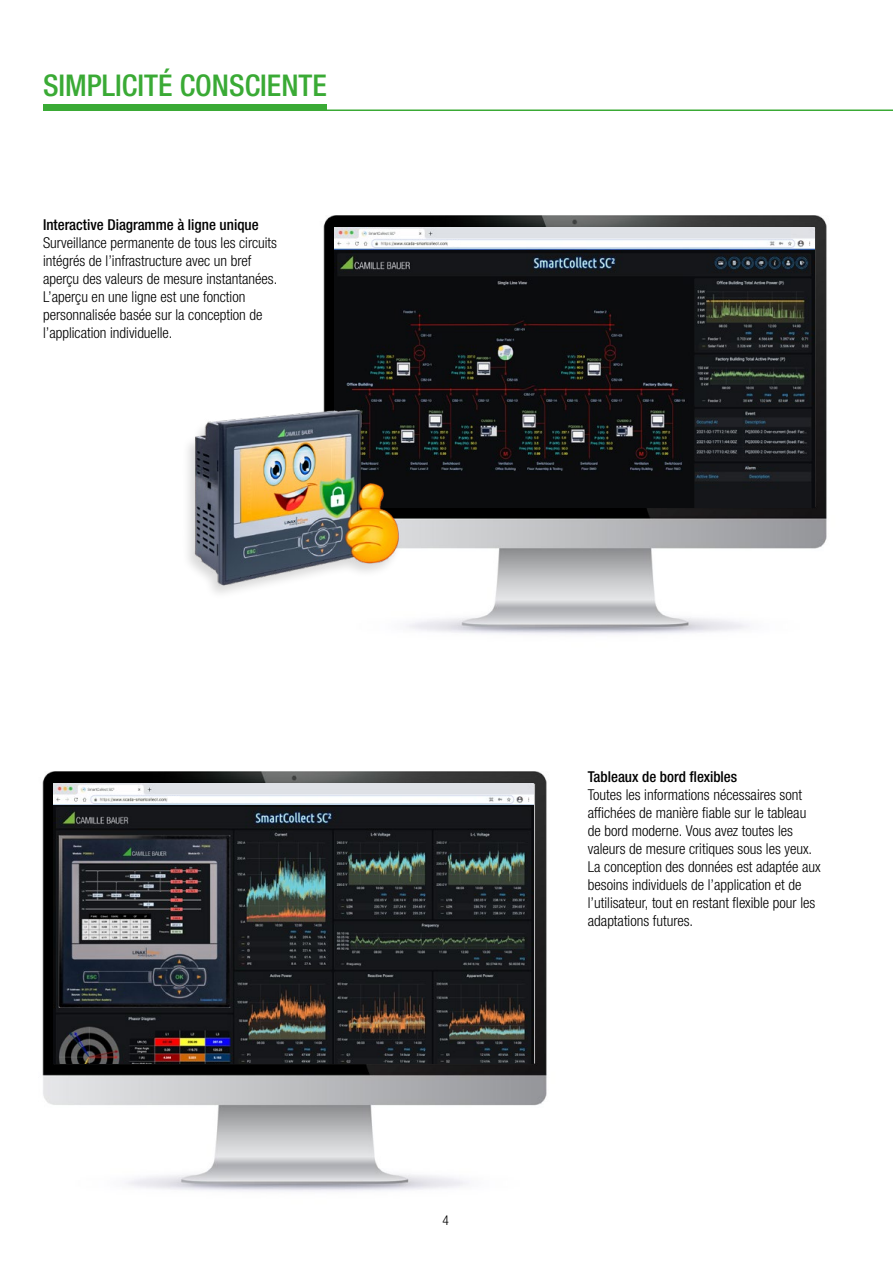
<style>
.page{position:relative;width:893px;height:1263px;background:#fff}
.page>*{position:absolute;margin:0;border:0;box-sizing:border-box;transform-origin:0 0}
.t1{font:500 condensed 30px "Helvetica Neue LTW1 G";color:#3aaa35}
.t2{font:300 condensed 15px/18px "Helvetica Neue LTW1 G";color:#000}
.t3{font:500 condensed 15px "Helvetica Neue LTW1 G";color:#000}
.t4{font:300 condensed 13.5px "Helvetica Neue LTW1 G";color:#000}
</style>
<div class="page">
<hr style="left:109px;top:109px;width:784px;height:2px;background:#3aaa35">
<div style="left:43px;top:105px;width:284px;height:6px;background:#3aaa35"></div>
<img style="left:323px;top:215px;width:504px;height:420px">
<img style="left:42px;top:771px;width:505px;height:421px">
<img style="left:334px;top:227px;width:480px;height:280px">
<img style="left:54px;top:783px;width:480px;height:280px">
<div style="left:182px;top:408px;width:221px;height:192px;background:#000;opacity:.15"></div>
<img style="left:192px;top:407px;width:211px;height:183px">
<h1 class="t1" style="left:43px;top:67px;width:285px">SIMPLICITÉ CONSCIENTE</h1>
<p class="t3" style="left:43px;top:216px;width:217px">Interactive Diagramme à ligne unique</p>
<p class="t2" style="left:43px;top:234px;width:236px">Surveillance permanente de tous les circuits intégrés de l’infrastructure avec un bref aperçu des valeurs de mesure instantanées.<br>L’aperçu en une ligne est une fonction personnalisée basée sur la conception de l’application individuelle.</p>
<p class="t4" style="left:443px;top:1213px;width:8px">4</p>
<p class="t3" style="left:588px;top:768px;width:151px">Tableaux de bord flexibles</p>
<p class="t2" style="left:588px;top:786px;width:234px">Toutes les informations nécessaires sont affichées de manière fiable sur le tableau de bord moderne. Vous avez toutes les valeurs de mesure critiques sous les yeux.<br>La conception des données est adaptée aux besoins individuels de l’application et de l’utilisateur, tout en restant flexible pour les adaptations futures.</p>
</div>
